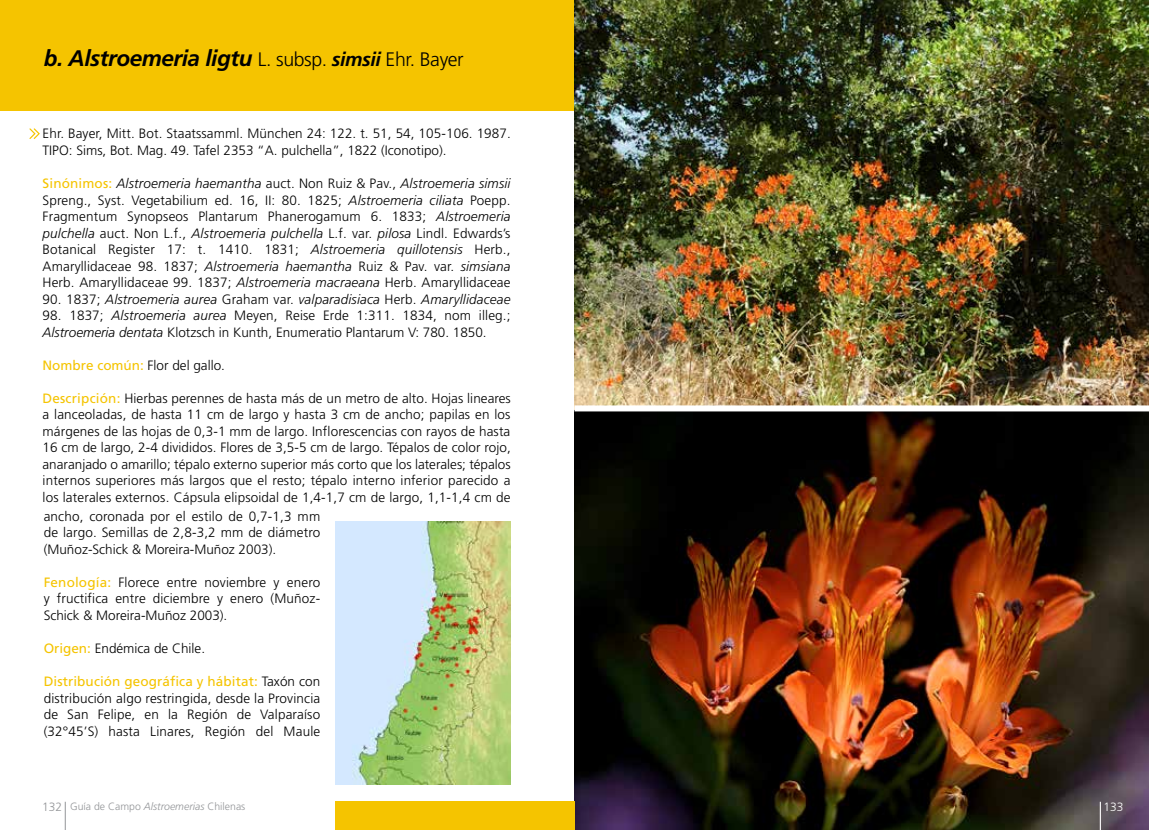
<style>
.page{position:relative;width:1149px;height:830px;background:#fff}
.page>*{position:absolute;margin:0;border:0;box-sizing:border-box;transform-origin:0 0}
.t1{font:italic 700 22.5px "Frutiger LT Std";letter-spacing:-.02em;color:#000}
.t2{font:300 13.5px/16.5px "Frutiger LT Std";letter-spacing:.01em;color:#000;text-align:justify}
.t3{font:italic 300 13.5px "Frutiger LT Std";letter-spacing:.01em;color:#000}
.t4{font:300 12px "Frutiger LT Std";color:#fff}
.t5{font:300 10.5px "Frutiger LT Std";color:#939598}
.s1{font-weight:300;font-style:normal;font-size:19.5px}
.s2{font-size:19.5px}
.s3{font-weight:400;color:#f5c400}
.s4{font-style:italic}
.s5{font-style:normal}
.s6{font-size:12px}
</style>
<div class="page">
<svg style="left:65px;top:801px;width:1px;height:28px"></svg>
<div style="left:0;top:0;width:574px;height:111px;background:#f5c400"></div>
<img style="left:574px;top:411px;width:574px;height:418px">
<img style="left:574px;top:0;width:574px;height:405px">
<img style="left:335px;top:521px;width:175px;height:262px">
<div style="left:335px;top:801px;width:239px;height:28px;background:#f5c400"></div>
<svg style="left:29px;top:128px;width:11px;height:11px"></svg>
<svg style="left:1099px;top:801px;width:1px;height:28px"></svg>
<h1 class="t1" style="left:44px;top:45px;width:421px">b. Alstroemeria ligtu <span class="s1">L. subsp.</span> <span class="s2">simsii</span> <span class="s1">Ehr. Bayer</span></h1>
<p class="t2" style="left:43px;top:126px;width:469px">Ehr. Bayer, Mitt. Bot. Staatssamml. München 24: 122. t. 51, 54, 105-106. 1987.<br>TIPO: Sims, Bot. Mag. 49. Tafel 2353 “A. pulchella”, 1822 (Iconotipo).</p>
<p class="t2" style="left:43px;top:175px;width:469px"><span class="s3">Sinónimos:</span> <span class="s4">Alstroemeria haemantha</span> auct. Non Ruiz &amp; Pav., <span class="s4">Alstroemeria simsii </span>Spreng., Syst. Vegetabilium ed. 16, II: 80. 1825; <span class="s4">Alstroemeria ciliata</span> Poepp.<br>Fragmentum Synopseos Plantarum Phanerogamum 6. 1833; <span class="s4">Alstroemeria pulchella</span> auct. Non L.f., <span class="s4">Alstroemeria pulchella</span> L.f. var. <span class="s4">pilosa</span> Lindl. Edwards’s Botanical Register 17: t. 1410. 1831; <span class="s4">Alstroemeria quillotensis</span> Herb., Amaryllidaceae 98. 1837; <span class="s4">Alstroemeria haemantha</span> Ruiz &amp; Pav. var. <span class="s4">simsiana </span>Herb. Amaryllidaceae 99. 1837; <span class="s4">Alstroemeria macraeana</span> Herb. Amaryllidaceae</p>
<p class="t3" style="left:43px;top:291px;width:469px"><span class="s5">90. 1837;</span> Alstroemeria aurea <span class="s5">Graham var.</span> valparadisiaca <span class="s5">Herb.</span> Amaryllidaceae</p>
<p class="t2" style="left:43px;top:307px;width:469px">98. 1837; <span class="s4">Alstroemeria aurea</span> Meyen, Reise Erde 1:311. 1834, nom illeg.;<br><span class="s4">Alstroemeria dentata</span> Klotzsch in Kunth, Enumeratio Plantarum V: 780. 1850.</p>
<p class="t2" style="left:43px;top:357px;width:184px"><span class="s3">Nombre común:</span> Flor del gallo.</p>
<p class="t2" style="left:43px;top:390px;width:469px"><span class="s3">Descripción:</span> Hierbas perennes de hasta más de un metro de alto. Hojas lineares a lanceoladas, de hasta 11 cm de largo y hasta 3 cm de ancho; papilas en los márgenes de las hojas de 0,3-1 mm de largo. Inflorescencias con rayos de hasta 16 cm de largo, 2-4 divididos. Flores de 3,5-5 cm de largo. Tépalos de color rojo, anaranjado o amarillo; tépalo externo superior más corto que los laterales; tépalos internos superiores más largos que el resto; tépalo interno inferior parecido a los laterales externos. Cápsula elipsoidal de 1,4-1,7 cm de largo, 1,1-1,4 cm de</p>
<p class="t2" style="left:44px;top:508px;width:278px">ancho, coronada por el estilo de 0,7-1,3 mm de largo. Semillas de 2,8-3,2 mm de diámetro (Muñoz-Schick &amp; Moreira-Muñoz 2003).</p>
<p class="t2" style="left:44px;top:574px;width:278px"><span class="s3">Fenología:</span> Florece entre noviembre y enero y fructifica entre diciembre y enero (Muñoz-Schick &amp; Moreira-Muñoz 2003).</p>
<p class="t2" style="left:44px;top:640px;width:163px"><span class="s3">Origen:</span> Endémica de Chile.</p>
<p class="t2" style="left:44px;top:673px;width:278px"><span class="s3">Distribución geográfica y hábitat:</span> Taxón con distribución algo restringida, desde la Provincia de San Felipe, en la Región de Valparaíso (32°45’S) hasta Linares, Región del Maule</p>
<p class="t5" style="left:42px;top:799px;width:205px"><span class="s6">132</span> Guía de Campo <span class="s4">Alstroemerias</span> Chilenas</p>
<p class="t4" style="left:1103px;top:799px;width:22px">133</p>
</div>
